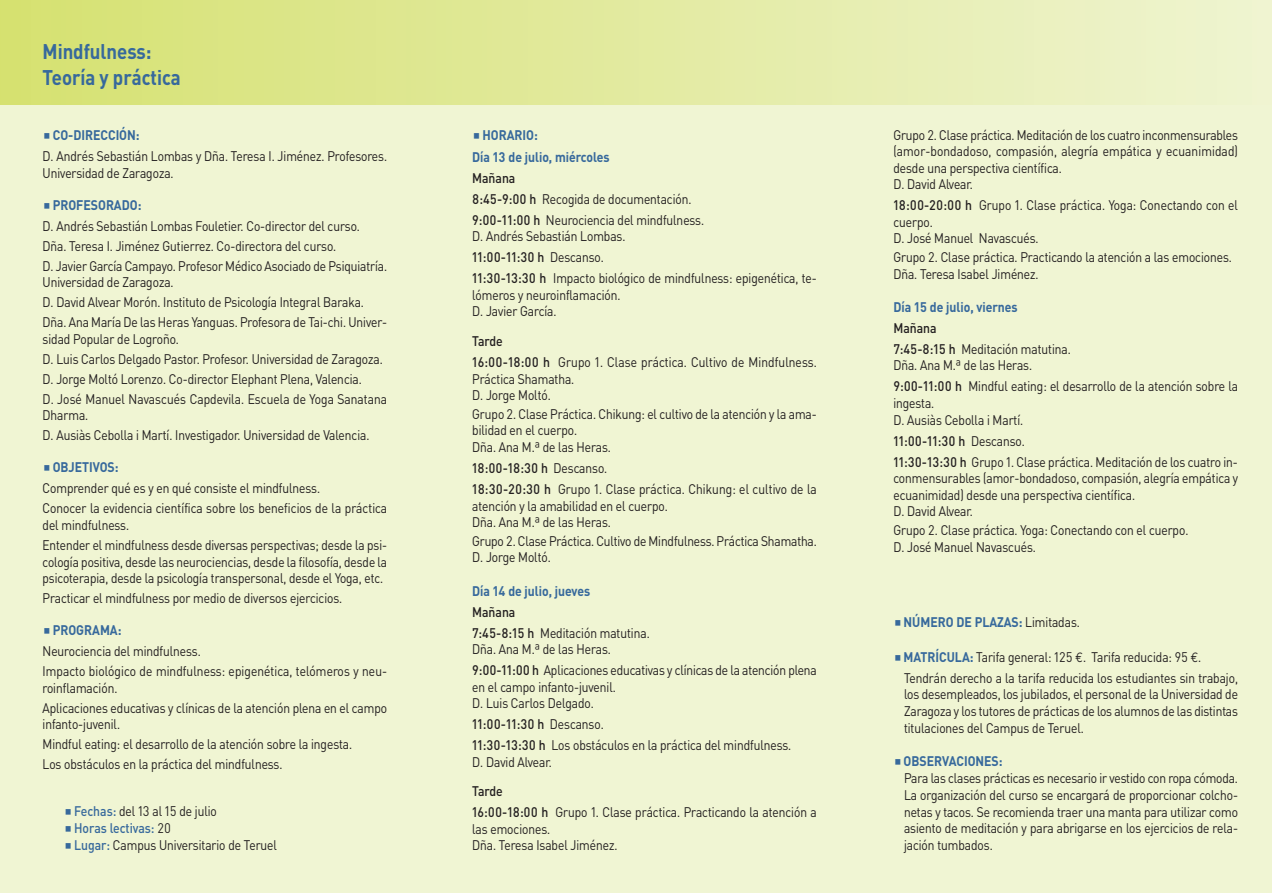
<style>
.page{position:relative;width:1272px;height:893px;background:#fff}
.page>*{position:absolute;margin:0;border:0;box-sizing:border-box;transform-origin:0 0}
.t1{font:700 21px/25.2px "Sapient Sans";color:#37699c;scale:.9 1}
.t2{font:13.8px/16.5px "Sapient Sans";color:#231f20;scale:.9 1}
.t3{font:13.8px/16.5px "Sapient Sans";color:#231f20;text-align:justify;scale:.89 1}
.t4{font:700 13.8px/21.6px "Sapient Sans";color:#37699c;scale:.9 1}
.t5{font:500 13.8px "Sapient Sans";color:#37699c;scale:.9 1}
.s1{font-family:"Letter Gothic Std";font-weight:700;font-style:italic;color:#37699c}
.s2{font-weight:700;color:#37699c}
.s3{font-weight:500;color:#37699c}
.s4{font-family:"Letter Gothic Std";font-weight:700;font-style:italic}
.s5{font-weight:400;color:#231f20}
.s6{font-family:"Letter Gothic Std";font-style:italic}
.s7{font-weight:500}
.s8{font-family:"Euro Mono"}
</style>
<div class="page">
<div style="left:0;top:0;width:1271px;height:893px;background:#f0f5d3"></div>
<div style="left:0;top:0;width:1271px;height:104px;background:linear-gradient(to right,#d6e171,#eff4d1)"></div>
<h1 class="t1" style="left:43px;top:40px;width:155px">Mindfulness:<br>Teoría y práctica</h1>
<p class="t2" style="left:43px;top:125px;width:384px;line-height:21.3px"><span class="s1">■</span> <span class="s2">CO-DIRECCIÓN:<br></span>D. Andrés Sebastián Lombas y Dña. Teresa I. Jiménez. Profesores.</p>
<p class="t2" style="left:43px;top:165px;width:147px">Universidad de Zaragoza.</p>
<p class="t2" style="left:43px;top:194px;width:354px;line-height:21.3px"><span class="s1">■</span> <span class="s2">PROFESORADO:<br></span>D. Andrés Sebastián Lombas Fouletier. Co-director del curso.</p>
<p class="t2" style="left:43px;top:236px;width:384px;line-height:20px">Dña. Teresa I. Jiménez Gutierrez. Co-directora del curso.<br>D. Javier García Campayo. Profesor Médico Asociado de Psiquiatría.</p>
<p class="t2" style="left:43px;top:273px;width:384px;line-height:20px">Universidad de Zaragoza.<br>D. David Alvear Morón. Instituto de Psicología Integral Baraka.<br>Dña. Ana María De las Heras Yanguas. Profesora de Tai-chi. Univer-</p>
<p class="t2" style="left:43px;top:329px;width:384px;line-height:20px">sidad Popular de Logroño.<br>D. Luis Carlos Delgado Pastor. Profesor. Universidad de Zaragoza.<br>D. Jorge Moltó Lorenzo. Co-director Elephant Plena, Valencia.<br>D. José Manuel Navascués Capdevila. Escuela de Yoga Sanatana</p>
<p class="t2" style="left:43px;top:406px;width:364px;line-height:20px">Dharma.<br>D. Ausiàs Cebolla i Martí. Investigador. Universidad de Valencia.</p>
<p class="t2" style="left:43px;top:457px;width:310px;line-height:21.3px"><span class="s1">■</span> <span class="s2">OBJETIVOS:<br></span>Comprender qué es y en qué consiste el mindfulness.</p>
<p class="t2" style="left:43px;top:500px;width:384px">Conocer la evidencia científica sobre los beneficios de la práctica del mindfulness.</p>
<p class="t3" style="left:43px;top:537px;width:388px">Entender el mindfulness desde diversas perspectivas; desde la psi&shy;cología positiva, desde las neurociencias, desde la filosofía, desde la psicoterapia, desde la psicología transpersonal, desde el Yoga, etc.</p>
<p class="t2" style="left:43px;top:590px;width:334px">Practicar el mindfulness por medio de diversos ejercicios.</p>
<p class="t2" style="left:43px;top:619px;width:177px;line-height:21.3px"><span class="s1">■</span> <span class="s2">PROGRAMA:<br></span>Neurociencia del mindfulness.</p>
<p class="t2" style="left:43px;top:663px;width:384px">Impacto biológico de mindfulness: epigenética, telómeros y neu&shy;roinflamación.</p>
<p class="t2" style="left:43px;top:700px;width:384px">Aplicaciones educativas y clínicas de la atención plena en el campo infanto-juvenil.</p>
<p class="t2" style="left:43px;top:734px;width:345px;line-height:20px">Mindful eating: el desarrollo de la atención sobre la ingesta.<br>Los obstáculos en la práctica del mindfulness.</p>
<p class="t2" style="left:64px;top:803px;width:171px"><span class="s1">■</span> <span class="s3">Fechas:</span> del 13 al 15 de julio</p>
<p class="t5" style="left:64px;top:820px;width:120px"><span class="s4">■</span> Horas lectivas: <span class="s5">20</span></p>
<p class="t2" style="left:64px;top:837px;width:238px"><span class="s1">■</span> <span class="s3">Lugar:</span> Campus Universitario de Teruel</p>
<p class="t4" style="left:472px;top:124px;width:154px"><span class="s6">■</span> HORARIO:<br>Día 13 de julio, miércoles</p>
<p class="t2" style="left:472px;top:167px;width:259px;line-height:21px"><span class="s7">Mañana<br>8:45-9:00 h</span> Recogida de documentación.<br><span class="s7">9:00-11:00 h</span> Neurociencia del mindfulness.</p>
<p class="t2" style="left:472px;top:226px;width:384px;line-height:21px">D. Andrés Sebastián Lombas.<br><span class="s7">11:00-11:30 h</span> Descanso.<br><span class="s7">11:30-13:30 h</span> Impacto biológico de mindfulness: epigenética, te-</p>
<p class="t2" style="left:472px;top:287px;width:166px">lómeros y neuroinflamación.<br>D. Javier García.</p>
<p class="t2" style="left:472px;top:331px;width:384px;line-height:21px"><span class="s7">Tarde<br>16:00-18:00 h</span> Grupo 1. Clase práctica. Cultivo de Mindfulness.</p>
<p class="t2" style="left:472px;top:371px;width:115px">Práctica Shamatha.<br>D. Jorge Moltó.</p>
<p class="t2" style="left:472px;top:406px;width:384px">Grupo 2. Clase Práctica. Chikung: el cultivo de la atención y la ama&shy;bilidad en el cuerpo.<br>Dña. Ana M.ª de las Heras.</p>
<p class="t2" style="left:472px;top:458px;width:384px;line-height:21px"><span class="s7">18:00-18:30 h</span> Descanso.<br><span class="s7">18:30-20:30 h</span> Grupo 1. Clase práctica. Chikung: el cultivo de la</p>
<p class="t2" style="left:472px;top:498px;width:219px">atención y la amabilidad en el cuerpo.<br>Dña. Ana M.ª de las Heras.</p>
<p class="t2" style="left:472px;top:533px;width:384px">Grupo 2. Clase Práctica. Cultivo de Mindfulness. Práctica Shamatha.<br>D. Jorge Moltó.</p>
<p class="t4" style="left:472px;top:580px;width:133px">Día 14 de julio, jueves</p>
<p class="t2" style="left:472px;top:601px;width:199px;line-height:21px"><span class="s7">Mañana<br>7:45-8:15 h</span> Meditación matutina.</p>
<p class="t2" style="left:472px;top:639px;width:384px;line-height:21px">Dña. Ana M.ª de las Heras.<br><span class="s7">9:00-11:00 h</span> Aplicaciones educativas y clínicas de la atención plena</p>
<p class="t2" style="left:472px;top:679px;width:161px">en el campo infanto-juvenil.<br>D. Luis Carlos Delgado.</p>
<p class="t2" style="left:472px;top:714px;width:356px;line-height:21px"><span class="s7">11:00-11:30 h</span> Descanso.<br><span class="s7">11:30-13:30 h</span> Los obstáculos en la práctica del mindfulness.</p>
<p class="t2" style="left:472px;top:754px;width:90px">D. David Alvear.</p>
<p class="t2" style="left:472px;top:781px;width:384px;line-height:20.9px"><span class="s7">Tarde<br>16:00-18:00 h</span> Grupo 1. Clase práctica. Practicando la atención a</p>
<p class="t2" style="left:472px;top:821px;width:163px">las emociones.<br>Dña. Teresa Isabel Jiménez.</p>
<p class="t2" style="left:893px;top:127px;width:384px">Grupo 2. Clase práctica. Meditación de los cuatro inconmensurables (amor-bondadoso, compasión, alegría empática y ecuanimidad) desde una perspectiva científica.<br>D. David Alvear.</p>
<p class="t2" style="left:893px;top:197px;width:384px"><span class="s7">18:00-20:00 h</span> Grupo 1. Clase práctica. Yoga: Conectando con el cuerpo.<br>D. José Manuel Navascués.</p>
<p class="t2" style="left:893px;top:249px;width:378px">Grupo 2. Clase práctica. Practicando la atención a las emociones.<br>Dña. Teresa Isabel Jiménez.</p>
<p class="t4" style="left:893px;top:297px;width:140px">Día 15 de julio, viernes</p>
<p class="t2" style="left:893px;top:318px;width:199px;line-height:21px"><span class="s7">Mañana<br>7:45-8:15 h</span> Meditación matutina.</p>
<p class="t2" style="left:893px;top:355px;width:384px;line-height:21px">Dña. Ana M.ª de las Heras.<br><span class="s7">9:00-11:00 h</span> Mindful eating: el desarrollo de la atención sobre la</p>
<p class="t2" style="left:893px;top:395px;width:146px">ingesta.<br>D. Ausiàs Cebolla i Martí.</p>
<p class="t2" style="left:893px;top:430px;width:384px;line-height:21px"><span class="s7">11:00-11:30 h</span> Descanso.<br><span class="s7">11:30-13:30 h</span> Grupo 1. Clase práctica. Meditación de los cuatro in-</p>
<p class="t2" style="left:893px;top:470px;width:384px">conmensurables (amor-bondadoso, compasión, alegría empática y ecuanimidad) desde una perspectiva científica.<br>D. David Alvear.</p>
<p class="t2" style="left:893px;top:522px;width:329px">Grupo 2. Clase práctica. Yoga: Conectando con el cuerpo.<br>D. José Manuel Navascués.</p>
<p class="t4" style="left:893px;top:612px;width:209px"><span class="s6">■</span> NÚMERO DE PLAZAS: <span class="s5">Limitadas.</span></p>
<p class="t2" style="left:904px;top:646px;width:372px;line-height:21.3px;text-indent:-11px"><span class="s1">■</span> <span class="s2">MATRÍCULA:</span> Tarifa general: 125 <span class="s8">€</span>. Tarifa reducida: 95 <span class="s8">€</span>.<br>Tendrán derecho a la tarifa reducida los estudiantes sin trabajo,</p>
<p class="t2" style="left:904px;top:686px;width:372px;text-align:justify">los desempleados, los jubilados, el personal de la Universidad de Zaragoza y los tutores de prácticas de los alumnos de las distintas titulaciones del Campus de Teruel.</p>
<p class="t2" style="left:904px;top:753px;width:372px;text-indent:-11px"><span class="s1">■</span> <span class="s2">OBSERVACIONES:<br></span>Para las clases prácticas es necesario ir vestido con ropa cómoda.<br>La organización del curso se encargará de proporcionar colcho&shy;netas y tacos. Se recomienda traer una manta para utilizar como asiento de meditación y para abrigarse en los ejercicios de rela&shy;jación tumbados.</p>
</div>
